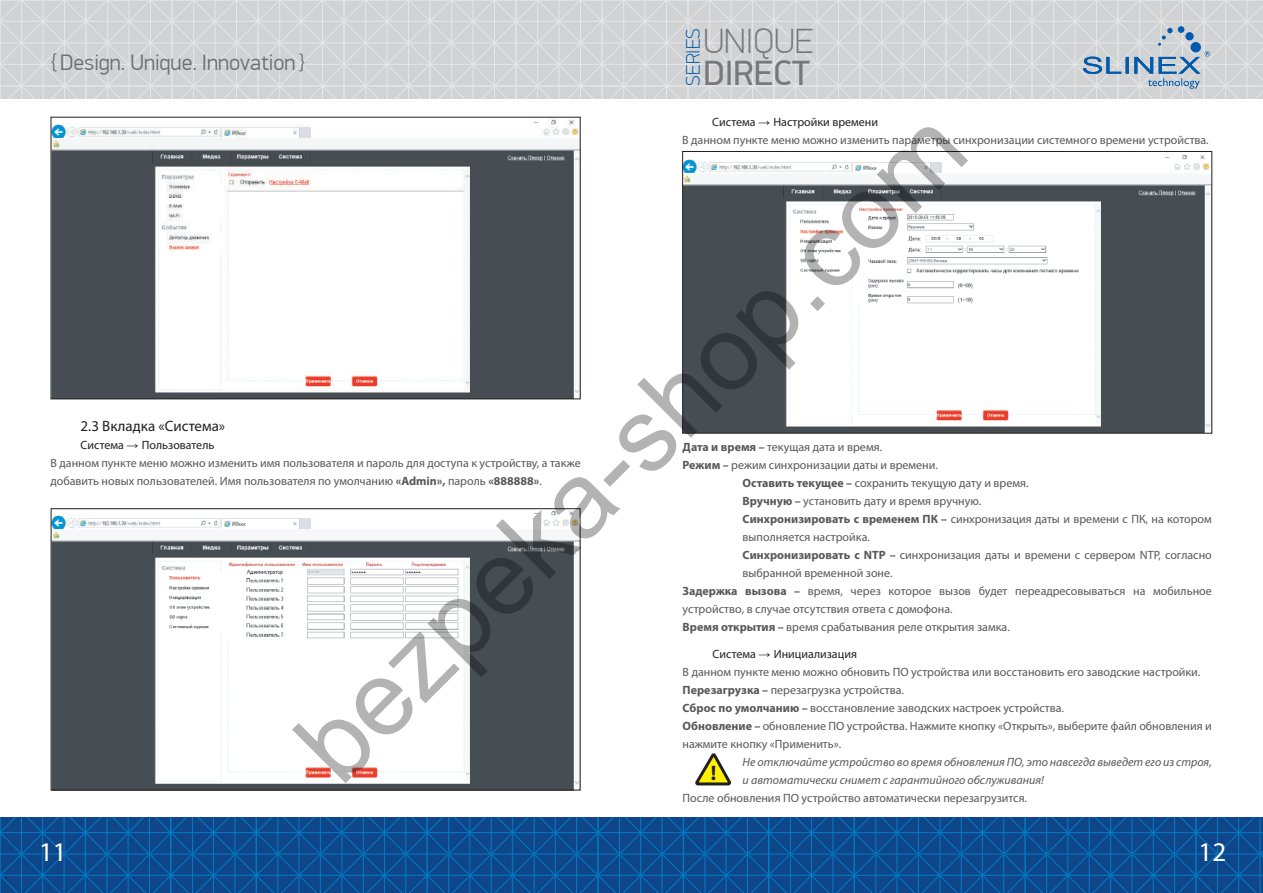
<style>
.page{position:relative;width:1263px;height:893px;background:#fff}
.page>*{position:absolute;margin:0;border:0;box-sizing:border-box;transform-origin:0 0}
.t1{font:105.75px "Arial";color:rgb(0 0 0/.3)}
.t2{font:100 35.25px "PF Din Display Pro";color:#76787b}
.t3{font:35.25px "PF Din Display Pro";color:#76787b}
.t4{font:27px "Myriad Pro";color:#fff}
.t5{font:300 22.5px "PF Din Display Pro";color:#6c6d70}
.t6{font:700 21px "Myriad Pro";color:#231f20}
.t7{font:100 19.65px "PF Din Display Pro";color:#015aaa}
.t8{font:15px "Myriad Pro";color:#231f20}
.t9{font:12px/18px "Myriad Pro";color:#57585a}
.t10{font:italic 12px/18px "Myriad Pro";color:#57585a}
.s1{color:#231f20}
.s2{font-family:"Arial";color:#231f20}
.s3{font-weight:700}
</style>
<div class="page">
<svg style="left:0;top:818px;width:1263px;height:75px;background:#0c4d91"></svg>
<svg style="left:0;top:0;width:1263px;height:98px;background:#d4d5d7"></svg>
<div style="left:1178px;top:26px;width:6px;height:7px;background:#015aaa;border-radius:50%"></div>
<svg style="left:1083px;top:28px;width:127px;height:61px;background:#b6c3d0"></svg>
<img style="left:53px;top:119px;width:525px;height:278px">
<div style="left:51px;top:117px;width:529px;height:282px;border:1px solid #231f20"></div>
<img style="left:53px;top:510px;width:525px;height:278px">
<div style="left:51px;top:508px;width:529px;height:282px;border:1px solid #231f20"></div>
<img style="left:684px;top:154px;width:526px;height:277px">
<div style="left:682px;top:151px;width:530px;height:282px;border:1px solid #231f20"></div>
<svg style="left:695px;top:754px;width:37px;height:32px"></svg>
<h3 class="t5" style="left:51px;top:49px;width:255px">{ Design. Unique. Innovation }</h3>
<h3 class="t7" style="left:682px;top:86px;width:59px;rotate:-90deg">SERIES</h3>
<h2 class="t2" style="left:703px;top:21px;width:112px">UNIQUE</h2>
<h2 class="t3" style="left:703px;top:52px;width:108px">DIRECT</h2>
<p class="t9" style="left:682px;top:113px;width:528px;text-indent:30px"><span class="s1">Система</span> <span class="s2">→</span> <span class="s1">Настройки времени<br></span>В данном пункте меню можно изменить параметры синхронизации системного времени устройства.</p>
<h1 class="t1" style="left:265px;top:713px;width:895px;rotate:-45deg">bezpeka-shop.com</h1>
<p class="t8" style="left:81px;top:417px;width:146px">2.3 Вкладка «Система»</p>
<p class="t9" style="left:51px;top:436px;width:532px;text-indent:30px"><span class="s1">Система</span> <span class="s2">→</span> <span class="s1">Пользователь<br></span>В данном пункте меню можно изменить имя пользователя и пароль для доступа к устройству, а также добавить новых пользователей. Имя пользователя по умолчанию <span class="s3">«Admin»,</span> пароль <span class="s3">«888888»</span>.</p>
<p class="t9" style="left:683px;top:437px;width:201px"><span class="s3">Дата и время –</span> текущая дата и время.</p>
<p class="t9" style="left:683px;top:455px;width:257px"><span class="s3">Режим –</span> режим синхронизации даты и времени.</p>
<p class="t9" style="left:743px;top:473px;width:287px"><span class="s3">Оставить текущее –</span> сохранить текущую дату и время.</p>
<p class="t9" style="left:743px;top:491px;width:240px"><span class="s3">Вручную –</span> установить дату и время вручную.</p>
<p class="t9" style="left:743px;top:509px;width:471px"><span class="s3">Синхронизировать с временем ПК –</span> синхронизация даты и времени с ПК, на котором</p>
<p class="t9" style="left:743px;top:527px;width:129px">выполняется настройка.</p>
<p class="t9" style="left:743px;top:545px;width:471px"><span class="s3">Синхронизировать с NTP –</span> синхронизация даты и времени с сервером NTP, согласно</p>
<p class="t9" style="left:743px;top:563px;width:152px">выбранной временной зоне.</p>
<p class="t9" style="left:683px;top:581px;width:531px"><span class="s3">Задержка вызова –</span> время, через которое вызов будет переадресовываться на мобильное</p>
<p class="t9" style="left:683px;top:599px;width:271px">устройство, в случае отсутствия ответа с домофона.</p>
<p class="t9" style="left:683px;top:617px;width:329px"><span class="s3">Время открытия –</span> время срабатывания реле открытия замка.</p>
<p class="t9" style="left:683px;top:644px;width:531px;text-indent:30px"><span class="s1">Система</span> <span class="s2">→</span> <span class="s1">Инициализация<br></span>В данном пункте меню можно обновить ПО устройства или восстановить его заводские настройки.<br><span class="s3">Перезагрузка –</span> перезагрузка устройства.<br><span class="s3">Сброс по умолчанию –</span> восстановление заводских настроек устройства.<br><span class="s3">Обновление –</span> обновление ПО устройства. Нажмите кнопку «Открыть», выберите файл обновления и нажмите кнопку «Применить».</p>
<p class="t10" style="left:743px;top:752px;width:471px">Не отключайте устройство во время обновления ПО, это навсегда выведет его из строя, и автоматически снимет с гарантийного обслуживания!</p>
<p class="t9" style="left:683px;top:788px;width:346px">После обновления ПО устройство автоматически перезагрузится.</p>
<h3 class="t6" style="left:711px;top:759px;width:7px">!</h3>
<h3 class="t4" style="left:39px;top:835px;width:29px">11</h3>
<h3 class="t4" style="left:1198px;top:835px;width:29px">12</h3>
</div>
